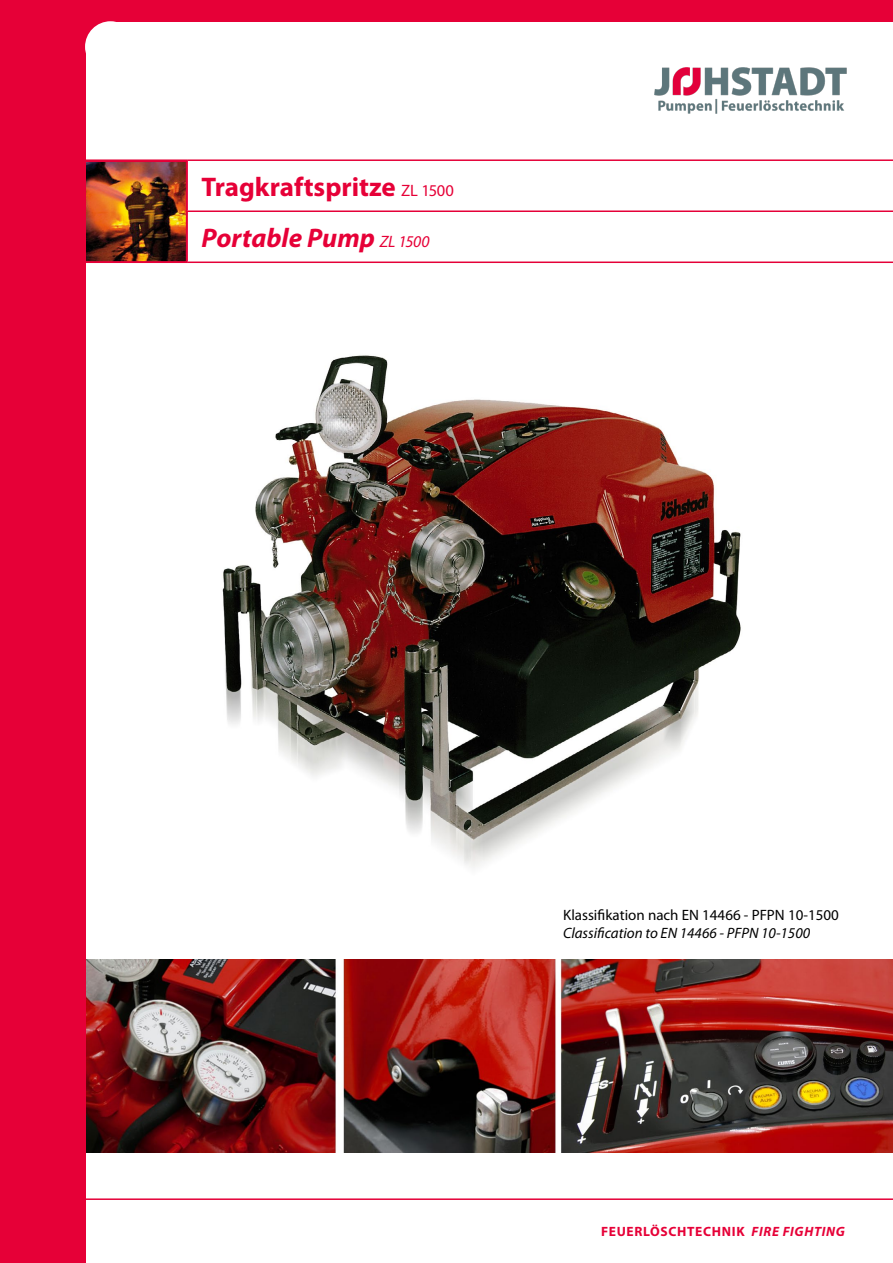
<style>
.page{position:relative;width:893px;height:1263px;background:#fff}
.page>*{position:absolute;margin:0;border:0;box-sizing:border-box;transform-origin:0 0}
.t1{font:700 27px/51px "Myriad Pro";color:#e60037}
.t2{font:15px "Myriad Pro";color:#000}
.t3{font:italic 15px "Myriad Pro";color:#000}
.t4{font:700 13.5px "Myriad Pro";letter-spacing:.05em;color:#e60037}
.s1{font-weight:400;font-size:16.5px}
.s2{font-style:italic}
.s3{font-weight:400;font-style:italic;font-size:16.5px}
</style>
<div class="page">
<hr style="left:76px;top:1198px;width:817px;height:2px;background:#e50038">
<hr style="left:85px;top:159px;width:102px;height:2px;background:#e50038">
<hr style="left:187px;top:159px;width:706px;height:2px;background:#e50038">
<hr style="left:186px;top:161px;width:2px;height:49px;background:#e50038">
<hr style="left:186px;top:210px;width:707px;height:2px;background:#e50038">
<hr style="left:186px;top:212px;width:2px;height:49px;background:#e50038">
<hr style="left:187px;top:261px;width:706px;height:2px;background:#e50038">
<img style="left:85px;top:164px;width:99px;height:96px">
<div style="left:79px;top:161px;width:108px;height:102px;border:2px solid #e50038"></div>
<img style="left:655px;top:67px;width:191px;height:46px">
<img style="left:222px;top:355px;width:519px;height:513px">
<img style="left:85px;top:959px;width:808px;height:193px">
<div style="left:0;top:0;width:85px;height:1263px;background:#e60037"></div>
<div style="left:65px;top:0;width:828px;height:21px;background:#e60037"></div>
<div style="left:60px;top:0;width:51px;height:47px;background:#e60037"></div>
<div style="left:85px;top:21px;width:51px;height:51px;background:#fff;border-radius:50%"></div>
<p class="t1" style="left:202px;top:160px;width:254px">TRAGKRAFTSPRITZE <span class="s1">ZL 1500<br></span><span class="s2">Portable Pump</span> <span class="s3">ZL 1500</span></p>
<p class="t2" style="left:563px;top:906px;width:277px">Klassifikation nach EN 14466 - PFPN 10-1500</p>
<p class="t3" style="left:563px;top:924px;width:249px">Classification to EN 14466 - PFPN 10-1500</p>
<p class="t4" style="left:601px;top:1223px;width:245px">FEUERLÖSCHTECHNIK <span class="s2">fire fighting</span></p>
</div>
